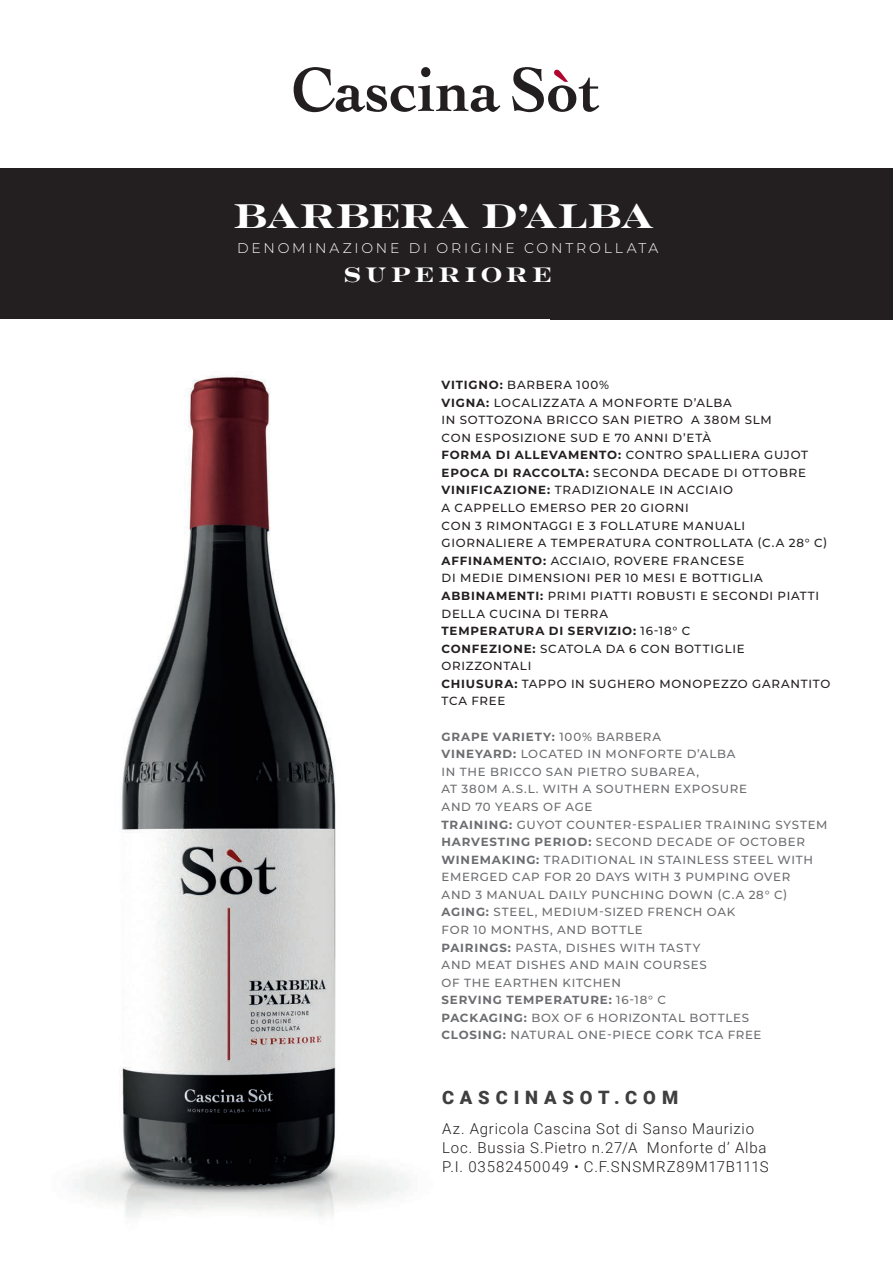
<style>
.page{position:relative;width:893px;height:1263px;background:#fff}
.page>*{position:absolute;margin:0;border:0;box-sizing:border-box;transform-origin:0 0}
.t1{font:34.5px "Rosella Solid";letter-spacing:.01em;color:#fff}
.t2{font:21px "Rosella Solid";letter-spacing:.215em;color:#fff}
.t3{font:900 18.45px "Roboto";letter-spacing:.32em;color:#3f3f40}
.t4{font:300 15px/19.2px "Roboto";letter-spacing:.05em;color:#231f20}
.t5{font:300 14.1px "Montserrat";letter-spacing:.2em;color:#fff}
.t6{font:500 11.85px/17.5px "Montserrat";letter-spacing:.06em;color:#231f20}
.t7{font:500 11.85px/17.5px "Montserrat";letter-spacing:.06em;color:#6c6d70}
.s1{font-weight:700}
</style>
<div class="page">
<div style="left:0;top:168px;width:893px;height:151px;background:#231f20"></div>
<img style="left:73px;top:375px;width:337px;height:843px">
<svg style="left:294px;top:67px;width:305px;height:45px"></svg>
<h1 class="t1" style="left:233px;top:186px;width:421px">BARBERA D’ALBA</h1>
<h2 class="t2" style="left:343px;top:256px;width:209px">SUPERIORE</h2>
<p class="t5" style="left:237px;top:238px;width:423px">DENOMINAZIONE DI ORIGINE CONTROLLATA</p>
<p class="t6" style="left:442px;top:375px;width:390px"><span class="s1">VITIGNO:</span> BARBERA 100%<br><span class="s1">VIGNA:</span> LOCALIZZATA A MONFORTE D’ALBA<br>IN SOTTOZONA BRICCO SAN PIETRO A 380M SLM<br>CON ESPOSIZIONE SUD E 70 ANNI D’ETÀ<br><span class="s1">FORMA DI ALLEVAMENTO:</span> CONTRO SPALLIERA GUJOT <span class="s1">EPOCA DI RACCOLTA:</span> SECONDA DECADE DI OTTOBRE <span class="s1">VINIFICAZIONE:</span> TRADIZIONALE IN ACCIAIO<br>A CAPPELLO EMERSO PER 20 GIORNI<br>CON 3 RIMONTAGGI E 3 FOLLATURE MANUALI GIORNALIERE A TEMPERATURA CONTROLLATA (C.A 28° C)<br><span class="s1">AFFINAMENTO:</span> ACCIAIO, ROVERE FRANCESE<br>DI MEDIE DIMENSIONI PER 10 MESI E BOTTIGLIA <span class="s1">ABBINAMENTI:</span> PRIMI PIATTI ROBUSTI E SECONDI PIATTI DELLA CUCINA DI TERRA<br><span class="s1">TEMPERATURA DI SERVIZIO:</span> 16-18° C<br><span class="s1">CONFEZIONE:</span> SCATOLA DA 6 CON BOTTIGLIE ORIZZONTALI<br><span class="s1">CHIUSURA:</span> TAPPO IN SUGHERO MONOPEZZO GARANTITO TCA FREE</p>
<p class="t7" style="left:442px;top:727px;width:387px"><span class="s1">GRAPE VARIETY:</span> 100% BARBERA<br><span class="s1">VINEYARD:</span> LOCATED IN MONFORTE D’ALBA<br>IN THE BRICCO SAN PIETRO SUBAREA,<br>AT 380M A.S.L. WITH A SOUTHERN EXPOSURE<br>AND 70 YEARS OF AGE<br><span class="s1">TRAINING:</span> GUYOT COUNTER-ESPALIER TRAINING SYSTEM <span class="s1">HARVESTING PERIOD:</span> SECOND DECADE OF OCTOBER <span class="s1">WINEMAKING:</span> TRADITIONAL IN STAINLESS STEEL WITH EMERGED CAP FOR 20 DAYS WITH 3 PUMPING OVER<br>AND 3 MANUAL DAILY PUNCHING DOWN (C.A 28° C)<br><span class="s1">AGING:</span> STEEL, MEDIUM-SIZED FRENCH OAK<br>FOR 10 MONTHS, AND BOTTLE<br><span class="s1">PAIRINGS:</span> PASTA, DISHES WITH TASTY<br>AND MEAT DISHES AND MAIN COURSES<br>OF THE EARTHEN KITCHEN<br><span class="s1">SERVING TEMPERATURE:</span> 16-18° C<br><span class="s1">PACKAGING:</span> BOX OF 6 HORIZONTAL BOTTLES<br><span class="s1">CLOSING:</span> NATURAL ONE-PIECE CORK TCA FREE</p>
<h3 class="t3" style="left:442px;top:1084px;width:238px">CASCINASOT.COM</h3>
<p class="t4" style="left:442px;top:1118px;width:328px">Az. Agricola Cascina Sot di Sanso Maurizio<br>Loc. Bussia S.Pietro n.27/A Monforte d’ Alba<br>P.I. 03582450049 • C.F.SNSMRZ89M17B111S</p>
</div>
